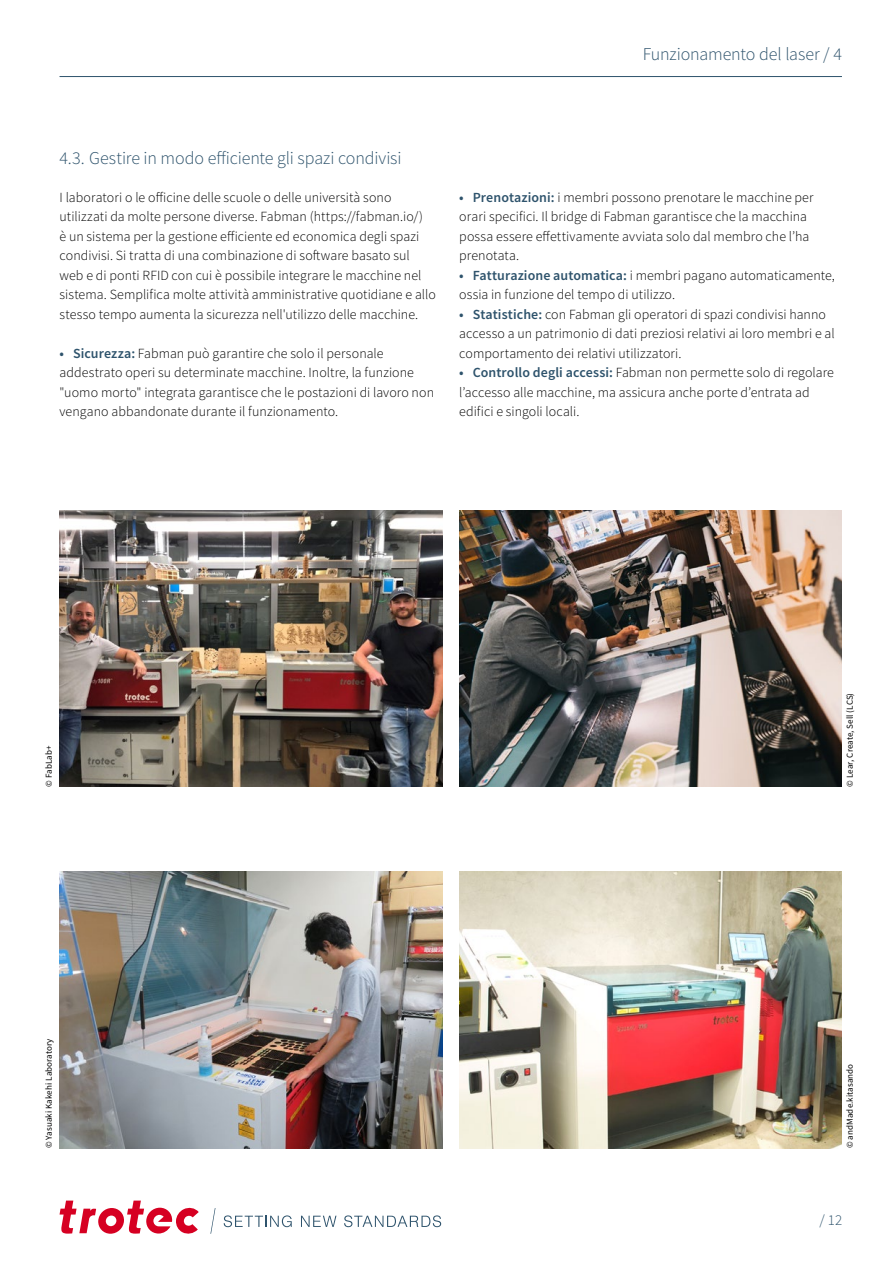
<style>
.page{position:relative;width:893px;height:1263px;background:#fff}
.page>*{position:absolute;margin:0;border:0;box-sizing:border-box;transform-origin:0 0}
.t1{font:300 18px "Source Sans Pro";letter-spacing:-.005em;color:#2e536c}
.t2{font:300 15px "Source Sans Pro";color:#2e536c}
.t3{font:300 13.95px/19.5px "Source Sans Pro";letter-spacing:.005em;color:#000}
.t4{font:9px "Source Sans Pro";letter-spacing:.01em;color:#000}
.s1{font-weight:600;color:#2e536c}
</style>
<div class="page">
<svg style="left:210px;top:1208px;width:5px;height:26px"></svg>
<svg style="left:224px;top:1215px;width:68px;height:12px"></svg>
<svg style="left:301px;top:1216px;width:35px;height:11px"></svg>
<svg style="left:344px;top:1215px;width:97px;height:12px"></svg>
<svg style="left:60px;top:1200px;width:139px;height:34px"></svg>
<hr style="left:60px;top:76px;width:782px;height:1px;background:#2e536c">
<img style="left:459px;top:510px;width:383px;height:277px">
<img style="left:459px;top:872px;width:383px;height:276px">
<img style="left:60px;top:510px;width:382px;height:277px">
<img style="left:60px;top:872px;width:382px;height:276px">
<p class="t1" style="left:643px;top:43px;width:201px">Funzionamento del laser / 4</p>
<p class="t1" style="left:60px;top:147px;width:343px">4.3. Gestire in modo efficiente gli spazi condivisi</p>
<p class="t3" style="left:60px;top:187px;width:378px">I laboratori o le officine delle scuole o delle università sono utilizzati da molte persone diverse. Fabman (https://fabman.io/)<br>è un sistema per la gestione efficiente ed economica degli spazi condivisi. Si tratta di una combinazione di software basato sul web e di ponti RFID con cui è possibile integrare le macchine nel sistema. Semplifica molte attività amministrative quotidiane e allo stesso tempo aumenta la sicurezza nell'utilizzo delle macchine.</p>
<p class="t3" style="left:60px;top:343px;width:376px"><span class="s1">• Sicurezza:</span> Fabman può garantire che solo il personale addestrato operi su determinate macchine. Inoltre, la funzione "uomo morto" integrata garantisce che le postazioni di lavoro non vengano abbandonate durante il funzionamento.</p>
<p class="t3" style="left:459px;top:187px;width:356px"><span class="s1">• Prenotazioni:</span> i membri possono prenotare le macchine per orari specifici. Il bridge di Fabman garantisce che la macchina possa essere effettivamente avviata solo dal membro che l’ha prenotata.</p>
<p class="t3" style="left:459px;top:265px;width:377px"><span class="s1">• Fatturazione automatica:</span> i membri pagano automaticamente, ossia in funzione del tempo di utilizzo.</p>
<p class="t3" style="left:459px;top:304px;width:377px"><span class="s1">• Statistiche:</span> con Fabman gli operatori di spazi condivisi hanno accesso a un patrimonio di dati preziosi relativi ai loro membri e al comportamento dei relativi utilizzatori.</p>
<p class="t3" style="left:459px;top:363px;width:376px"><span class="s1">• Controllo degli accessi:</span> Fabman non permette solo di regolare l’accesso alle macchine, ma assicura anche porte d’entrata ad edifici e singoli locali.</p>
<p class="t4" style="left:43px;top:787px;width:43px;rotate:-90deg">© FabLab+</p>
<p class="t4" style="left:43px;top:1148px;width:111px;rotate:-90deg">© Yasuaki Kakehi Laboratory</p>
<p class="t4" style="left:844px;top:787px;width:95px;rotate:-90deg">© Lear, Create, Sell (LCS)</p>
<p class="t4" style="left:844px;top:1148px;width:86px;rotate:-90deg">© andMade.kitasando</p>
<p class="t2" style="left:819px;top:1211px;width:24px">/ 12</p>
</div>
